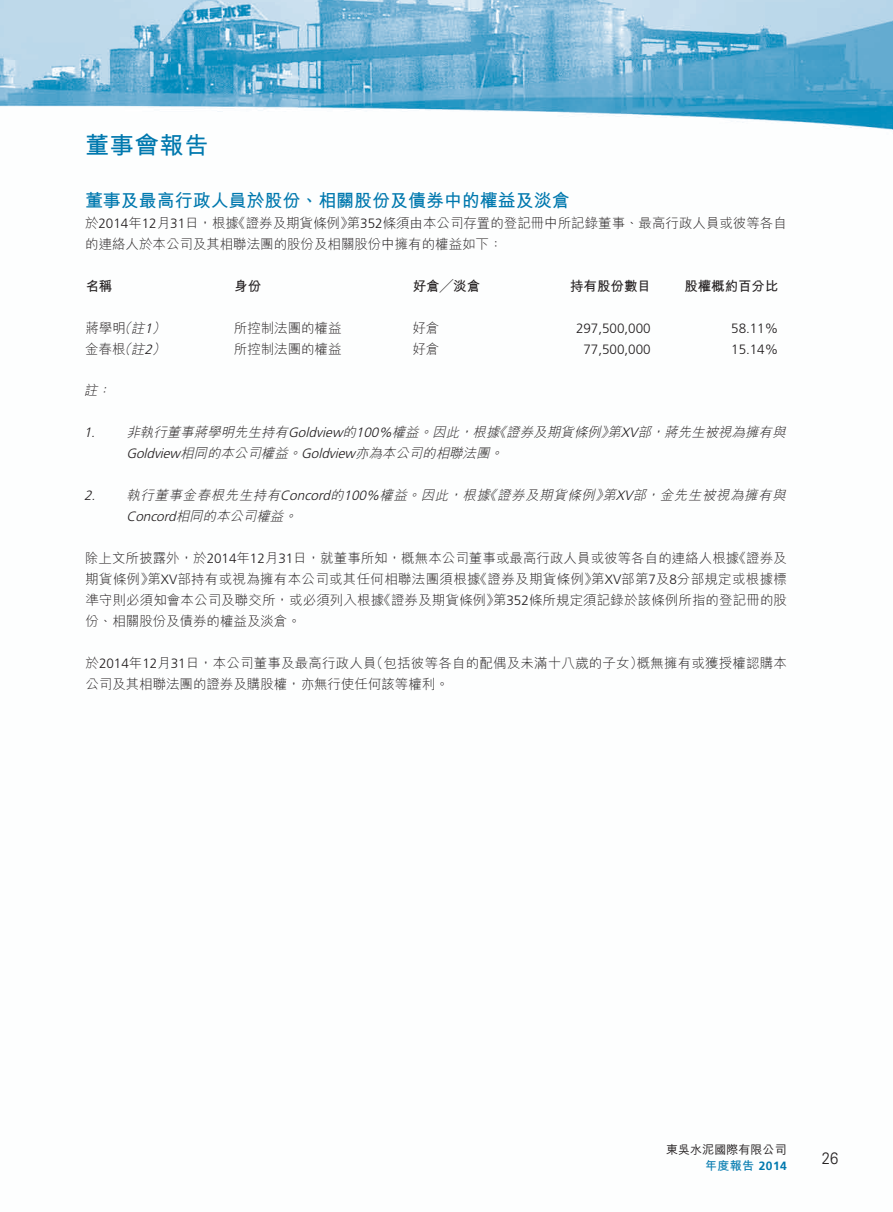
<style>
.page{position:relative;width:893px;height:1212px;background:#fff}
.page>*{position:absolute;margin:0;border:0;box-sizing:border-box;transform-origin:0 0}
.t1{font:700 24px "M Hei HK";letter-spacing:.035em;color:#0078ae}
.t2{font:700 18px "M Hei HK";letter-spacing:-.005em;color:#0078ae}
.t3{font:300 16.5px "Univers LT Std";color:#231f20;scale:.9 1}
.t4{font:300 13.5px/21px "M Hei HK";color:#231f20}
.t5{font:italic 300 13.5px/21px "M Hei HK";color:#231f20}
.t6{font:300 13.5px "Frutiger LT Std";letter-spacing:-.005em;color:#231f20}
.t7{font:700 13.5px "M Hei HK";letter-spacing:-.005em;color:#231f20}
.t8{font:500 12px/15px "M Hei HK";letter-spacing:.005em;color:#231f20;text-align:right}
.s1{font-family:"Frutiger LT Std"}
.s2{font-style:italic}
.s3{font-family:"Frutiger LT Std";font-style:italic}
.s4{font-weight:700;color:#0078ae}
.s5{font-family:"Frutiger LT Std";font-weight:700;color:#0078ae}
</style>
<div class="page">
<img style="left:0;top:0;width:893px;height:130px">
<h1 class="t1" style="left:85px;top:128px;width:125px">董事會報告</h1>
<p class="t2" style="left:85px;top:188px;width:486px">董事及最高行政人員於股份、相關股份及債券中的權益及淡倉</p>
<p class="t4" style="left:85px;top:212px;width:703px">於<span class="s1">2014</span>年<span class="s1">12</span>月<span class="s1">31</span>日，根據《證券及期貨條例》第<span class="s1">352</span>條須由本公司存置的登記冊中所記錄董事、最高行政人員或彼等各自的連絡人於本公司及其相聯法團的股份及相關股份中擁有的權益如下：</p>
<p class="t7" style="left:85px;top:277px;width:28px">名稱</p>
<p class="t7" style="left:234px;top:277px;width:28px">身份</p>
<p class="t7" style="left:413px;top:277px;width:69px">好倉╱淡倉</p>
<p class="t7" style="left:570px;top:277px;width:82px">持有股份數目</p>
<p class="t7" style="left:684px;top:277px;width:96px">股權概約百分比</p>
<p class="t4" style="left:85px;top:317px;width:86px">蔣學明<span class="s2">（註</span><span class="s3">1</span><span class="s2">）</span></p>
<p class="t4" style="left:234px;top:317px;width:109px">所控制法團的權益</p>
<p class="t4" style="left:412px;top:317px;width:28px">好倉</p>
<p class="t6" style="left:576px;top:321px;width:76px">297,500,000</p>
<p class="t6" style="left:731px;top:321px;width:49px">58.11%</p>
<p class="t4" style="left:85px;top:338px;width:86px">金春根<span class="s2">（註</span><span class="s3">2</span><span class="s2">）</span></p>
<p class="t4" style="left:234px;top:338px;width:109px">所控制法團的權益</p>
<p class="t4" style="left:412px;top:338px;width:28px">好倉</p>
<p class="t6" style="left:583px;top:342px;width:69px">77,500,000</p>
<p class="t6" style="left:731px;top:342px;width:49px">15.14%</p>
<p class="t5" style="left:84px;top:379px;width:33px">註：</p>
<p class="t5" style="left:126px;top:421px;width:665px;text-indent:-43px"><span class="s1">1.</span> 非執行董事蔣學明先生持有<span class="s1">Goldview</span>的<span class="s1">100%</span>權益。因此，根據《證券及期貨條例》第<span class="s1">XV</span>部，蔣先生被視為擁有與<br><span class="s1">Goldview</span>相同的本公司權益。<span class="s1">Goldview</span>亦為本公司的相聯法團。</p>
<p class="t5" style="left:126px;top:484px;width:665px;text-indent:-42px"><span class="s1">2.</span> 執行董事金春根先生持有<span class="s1">Concord</span>的<span class="s1">100%</span>權益。因此，根據《證券及期貨條例》第<span class="s1">XV</span>部，金先生被視為擁有與<br><span class="s1">Concord</span>相同的本公司權益。</p>
<p class="t4" style="left:85px;top:547px;width:704px;text-align:justify">除上文所披露外，於<span class="s1">2014</span>年<span class="s1">12</span>月<span class="s1">31</span>日，就董事所知，概無本公司董事或最高行政人員或彼等各自的連絡人根據《證券及期貨條例》第<span class="s1">XV</span>部持有或視為擁有本公司或其任何相聯法團須根據《證券及期貨條例》第<span class="s1">XV</span>部第<span class="s1">7</span>及<span class="s1">8</span>分部規定或根據標準守則必須知會本公司及聯交所，或必須列入根據《證券及期貨條例》第<span class="s1">352</span>條所規定須記錄於該條例所指的登記冊的股份、相關股份及債券的權益及淡倉。</p>
<p class="t4" style="left:85px;top:652px;width:703px">於<span class="s1">2014</span>年<span class="s1">12</span>月<span class="s1">31</span>日，本公司董事及最高行政人員（包括彼等各自的配偶及未滿十八歲的子女）概無擁有或獲授權認購本公司及其相聯法團的證券及購股權，亦無行使任何該等權利。</p>
<p class="t8" style="left:666px;top:1142px;width:122px">東吳水泥國際有限公司<span class="s4">年度報告</span> <span class="s5">2014</span></p>
<p class="t3" style="left:822px;top:1148px;width:20px">26</p>
</div>
